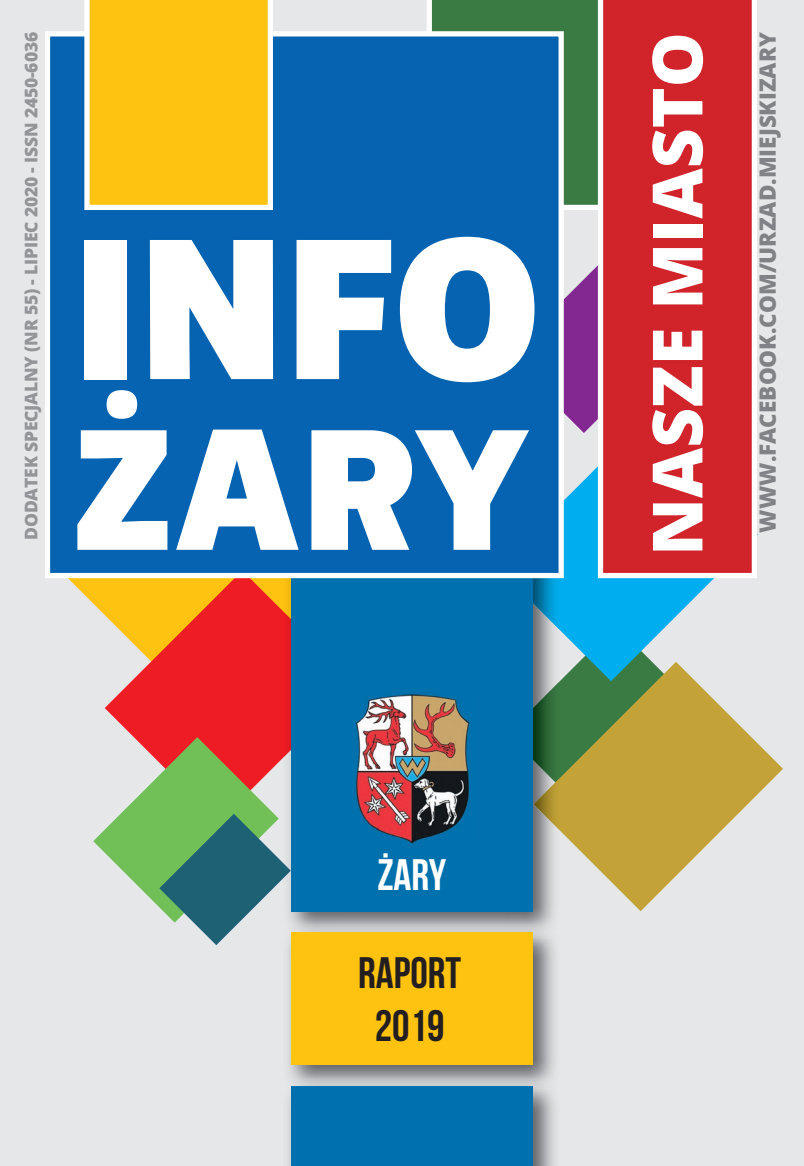
<style>
.page{position:relative;width:804px;height:1166px;background:#e6e7e9}
.page>*{position:absolute;margin:0;border:0;box-sizing:border-box;transform-origin:0 0}
.t1{font:900 198.62px "Cormac";color:#fff}
.t2{font:900 170.8px "Cormac";color:#fff}
.t3{font:800 69.3px "Open Sans";color:#fff}
.t4{font:44.1px/52.9px "Bebas Neue";color:#231f20;text-align:center}
.t5{font:44.1px "Bebas Neue";color:#fff}
.t6{font:800 22.4px "Open Sans";color:#808285}
.t7{font:800 17.5px "Open Sans";letter-spacing:-.01em;color:#939598}
</style>
<div class="page">
<svg style="left:68px;top:578px;width:37px;height:131px"></svg>
<svg style="left:105px;top:578px;width:178px;height:159px;background:#f15730"></svg>
<svg style="left:559px;top:681px;width:224px;height:230px;fill:#c3a337"></svg>
<svg style="left:559px;top:466px;width:155px;height:215px;fill:#00aeef"></svg>
<svg style="left:564px;top:265px;width:34px;height:168px;background:#91469e"></svg>
<img style="left:505px;top:630px;width:49px;height:295px">
<img style="left:291px;top:911px;width:47px;height:14px">
<img style="left:338px;top:911px;width:167px;height:14px">
<img style="left:283px;top:578px;width:8px;height:33px">
<img style="left:283px;top:611px;width:8px;height:126px">
<img style="left:533px;top:681px;width:26px;height:97px">
<img style="left:533px;top:778px;width:26px;height:52px">
<img style="left:533px;top:578px;width:26px;height:52px">
<div style="left:291px;top:80px;width:242px;height:831px;background:#0071ad"></div>
<img style="left:288px;top:938px;width:267px;height:140px">
<div style="left:291px;top:932px;width:242px;height:132px;background:#fec210"></div>
<img style="left:356px;top:694px;width:114px;height:150px">
<div style="left:291px;top:1086px;width:242px;height:80px;background:#0071ad"></div>
<svg style="left:93px;top:737px;width:198px;height:208px"></svg>
<div style="left:427px;top:0;width:171px;height:210px;background:#3a7b43"></div>
<svg style="left:598px;top:0;width:159px;height:578px;background:#d43339"></svg>
<div style="left:45px;top:31px;width:519px;height:547px;background:#0663b1;border:5px solid #fff"></div>
<svg style="left:84px;top:0;width:189px;height:210px;background:#fac41f"></svg>
<p class="t7" style="left:18px;top:540px;width:509px;rotate:-90deg">DODATEK SPECJALNY (NR 55) - LIPIEC 2020 - ISSN 2450-6036</p>
<h1 class="t1" style="left:72px;top:175px;width:470px">INFO</h1>
<h2 class="t2" style="left:72px;top:375px;width:461px">ŻARY</h2>
<h3 class="t3" style="left:624px;top:556px;width:525px;rotate:-90deg">NASZE MIASTO</h3>
<p class="t6" style="left:750px;top:532px;width:502px;rotate:-90deg">WWW.FACEBOOK.COM/URZAD.MIEJSKIZARY</p>
<h3 class="t5" style="left:377px;top:850px;width:70px">ŻARY</h3>
<h3 class="t4" style="left:358px;top:946px;width:105px">RAPORT<br>2019</h3>
</div>
